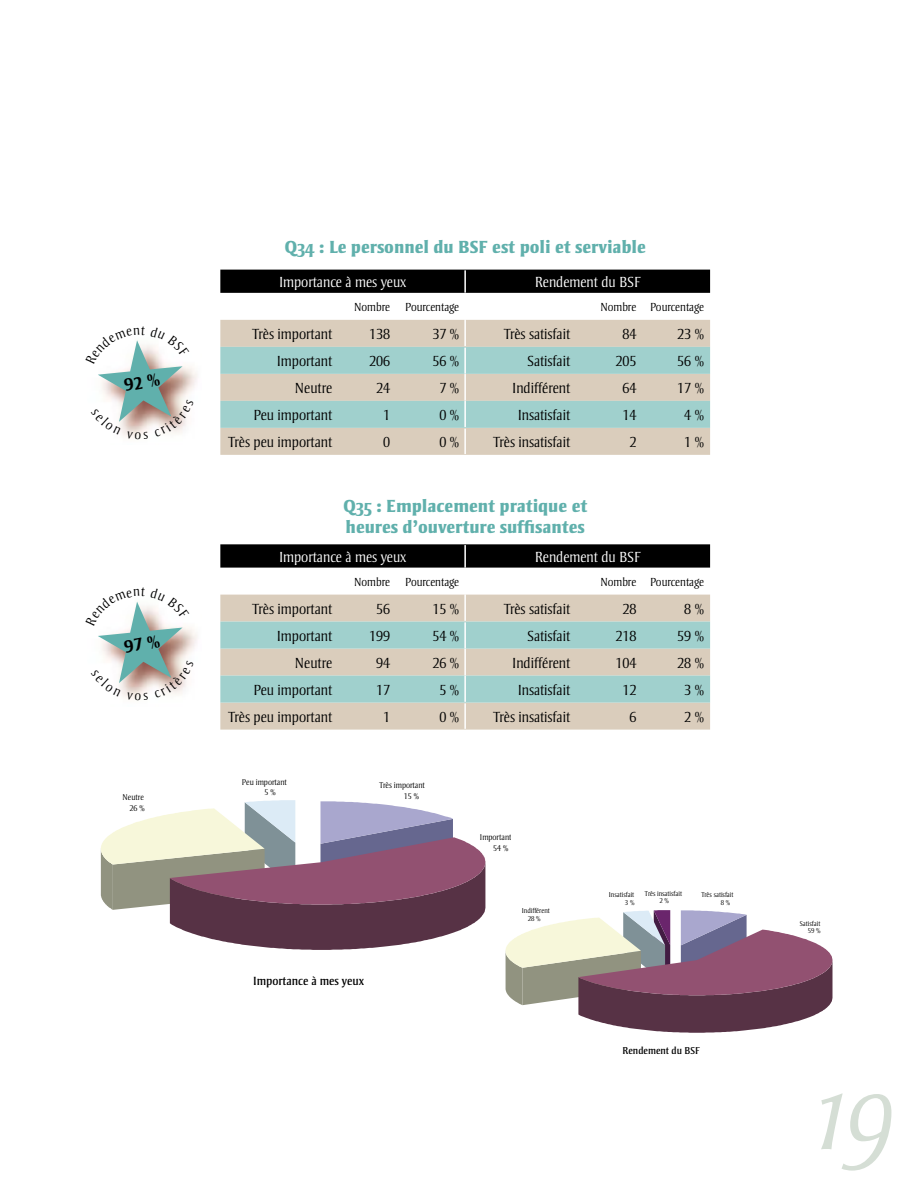
<style>
.page{position:relative;width:918px;height:1188px;background:#fff}
.page>*{position:absolute;margin:0;border:0;box-sizing:border-box;transform-origin:0 0}
.t1{font:108px "Strayhorn MT Light Italic Os F";color:#d5ded5}
.t2{font:18px/21.6px "Strayhorn MT Extra Bold Os F";color:#60b0ac}
.t3{font:300 15px "Strayhorn";color:#000}
.t4{font:300 15px "Strayhorn";color:#fff}
.t5{font:12.15px "Strayhorn";color:#000}
.t6{font:300 12px "Strayhorn";color:#000}
.t7{font:10.2px "Strayhorn";color:#000}
.t8{font:300 8.55px/10.4px "Strayhorn";color:#000}
.t9{font:300 7.2px/7.5px "Strayhorn";color:#000;text-align:right}
</style>
<div class="page">
<div style="left:220px;top:270px;width:490px;height:23px;background:#000"></div>
<div style="left:220px;top:320px;width:490px;height:135px;background:#dacdbc"></div>
<svg style="left:220px;top:347px;width:490px;height:81px;background:#b3cfc7"></svg>
<hr style="left:464px;top:270px;width:2px;height:23px;background:#fff">
<hr style="left:464px;top:320px;width:2px;height:26px;background:#fff">
<hr style="left:464px;top:348px;width:2px;height:26px;background:#fff">
<hr style="left:464px;top:374px;width:2px;height:27px;background:#fff">
<hr style="left:464px;top:401px;width:2px;height:26px;background:#fff">
<hr style="left:464px;top:429px;width:2px;height:25px;background:#fff">
<svg style="left:220px;top:544px;width:490px;height:24px;background:#080808"></svg>
<div style="left:220px;top:595px;width:490px;height:135px;background:#dacdbc"></div>
<svg style="left:220px;top:622px;width:490px;height:81px;background:#b3cfc7"></svg>
<hr style="left:464px;top:545px;width:2px;height:22px;background:#fff">
<hr style="left:464px;top:595px;width:2px;height:26px;background:#fff">
<hr style="left:464px;top:622px;width:2px;height:26px;background:#fff">
<hr style="left:464px;top:649px;width:2px;height:26px;background:#fff">
<hr style="left:464px;top:676px;width:2px;height:26px;background:#fff">
<hr style="left:464px;top:703px;width:2px;height:26px;background:#fff">
<svg style="left:101px;top:800px;width:384px;height:150px"></svg>
<svg style="left:506px;top:910px;width:326px;height:123px"></svg>
<svg style="left:98px;top:340px;width:96px;height:98px"></svg>
<svg style="left:98px;top:601px;width:96px;height:98px"></svg>
<p class="t8" style="left:123px;top:792px;width:24px;text-align:right">Neutre<br>26 %</p>
<p class="t2" style="left:285px;top:236px;width:363px">Q34 : Le personnel du BSF est poli et serviable</p>
<p class="t4" style="left:279px;top:274px;width:129px">Importance à mes yeux</p>
<p class="t4" style="left:535px;top:274px;width:107px">Rendement du BSF</p>
<p class="t6" style="left:354px;top:300px;width:107px">Nombre Pourcentage</p>
<p class="t6" style="left:600px;top:300px;width:105px">Nombre Pourcentage</p>
<p class="t3" style="left:253px;top:326px;width:81px">Très important</p>
<p class="t3" style="left:369px;top:326px;width:22px">138</p>
<p class="t3" style="left:432px;top:326px;width:28px">37 %</p>
<p class="t3" style="left:504px;top:326px;width:68px">Très satisfait</p>
<p class="t3" style="left:622px;top:326px;width:15px">84</p>
<p class="t3" style="left:677px;top:326px;width:28px">23 %</p>
<p class="t3" style="left:277px;top:353px;width:57px">Important</p>
<p class="t3" style="left:369px;top:353px;width:22px">206</p>
<p class="t3" style="left:432px;top:353px;width:28px">56 %</p>
<p class="t3" style="left:528px;top:353px;width:44px">Satisfait</p>
<p class="t3" style="left:615px;top:353px;width:22px">205</p>
<p class="t3" style="left:677px;top:353px;width:28px">56 %</p>
<p class="t3" style="left:295px;top:380px;width:39px">Neutre</p>
<p class="t3" style="left:376px;top:380px;width:15px">24</p>
<p class="t3" style="left:439px;top:380px;width:21px">7 %</p>
<p class="t3" style="left:512px;top:380px;width:60px">Indifférent</p>
<p class="t3" style="left:622px;top:380px;width:15px">64</p>
<p class="t3" style="left:677px;top:380px;width:28px">17 %</p>
<p class="t3" style="left:253px;top:407px;width:80px">Peu important</p>
<p class="t3" style="left:383px;top:407px;width:8px">1</p>
<p class="t3" style="left:439px;top:407px;width:21px">0 %</p>
<p class="t3" style="left:518px;top:407px;width:54px">Insatisfait</p>
<p class="t3" style="left:622px;top:407px;width:15px">14</p>
<p class="t3" style="left:684px;top:407px;width:21px">4 %</p>
<p class="t3" style="left:229px;top:434px;width:105px">Très peu important</p>
<p class="t3" style="left:383px;top:434px;width:8px">0</p>
<p class="t3" style="left:439px;top:434px;width:21px">0 %</p>
<p class="t3" style="left:493px;top:434px;width:78px">Très insatisfait</p>
<p class="t3" style="left:629px;top:434px;width:8px">2</p>
<p class="t3" style="left:684px;top:434px;width:21px">1 %</p>
<p class="t2" style="left:343px;top:495px;width:246px">Q35 : Emplacement pratique et heures d’ouverture suffisantes</p>
<p class="t4" style="left:279px;top:548px;width:129px">Importance à mes yeux</p>
<p class="t4" style="left:535px;top:548px;width:107px">Rendement du BSF</p>
<p class="t6" style="left:354px;top:575px;width:107px">Nombre Pourcentage</p>
<p class="t6" style="left:600px;top:575px;width:105px">Nombre Pourcentage</p>
<p class="t3" style="left:253px;top:600px;width:81px">Très important</p>
<p class="t3" style="left:376px;top:600px;width:15px">56</p>
<p class="t3" style="left:432px;top:600px;width:28px">15 %</p>
<p class="t3" style="left:504px;top:600px;width:68px">Très satisfait</p>
<p class="t3" style="left:622px;top:600px;width:15px">28</p>
<p class="t3" style="left:684px;top:600px;width:21px">8 %</p>
<p class="t3" style="left:277px;top:627px;width:57px">Important</p>
<p class="t3" style="left:369px;top:627px;width:22px">199</p>
<p class="t3" style="left:432px;top:627px;width:28px">54 %</p>
<p class="t3" style="left:528px;top:627px;width:44px">Satisfait</p>
<p class="t3" style="left:615px;top:627px;width:22px">218</p>
<p class="t3" style="left:677px;top:627px;width:28px">59 %</p>
<p class="t3" style="left:295px;top:654px;width:39px">Neutre</p>
<p class="t3" style="left:376px;top:654px;width:15px">94</p>
<p class="t3" style="left:432px;top:654px;width:28px">26 %</p>
<p class="t3" style="left:512px;top:654px;width:60px">Indifférent</p>
<p class="t3" style="left:615px;top:654px;width:22px">104</p>
<p class="t3" style="left:677px;top:654px;width:28px">28 %</p>
<p class="t3" style="left:253px;top:681px;width:80px">Peu important</p>
<p class="t3" style="left:376px;top:681px;width:15px">17</p>
<p class="t3" style="left:439px;top:681px;width:21px">5 %</p>
<p class="t3" style="left:518px;top:681px;width:54px">Insatisfait</p>
<p class="t3" style="left:622px;top:681px;width:15px">12</p>
<p class="t3" style="left:684px;top:681px;width:21px">3 %</p>
<p class="t3" style="left:229px;top:708px;width:105px">Très peu important</p>
<p class="t3" style="left:383px;top:708px;width:8px">1</p>
<p class="t3" style="left:439px;top:708px;width:21px">0 %</p>
<p class="t3" style="left:493px;top:708px;width:78px">Très insatisfait</p>
<p class="t3" style="left:629px;top:708px;width:8px">6</p>
<p class="t3" style="left:684px;top:708px;width:21px">2 %</p>
<p class="t9" style="left:625px;top:711px;width:9px">3%</p>
<p class="t9" style="left:522px;top:716px;width:21px">Neutral</p>
<p class="t8" style="left:264px;top:777px;width:24px;text-indent:-23px">Peu important<br>5 %</p>
<p class="t8" style="left:404px;top:780px;width:23px;text-indent:-25px">Très important<br>15 %</p>
<p class="t5" style="left:253px;top:974px;width:113px">Importance à mes yeux</p>
<p class="t8" style="left:493px;top:832px;width:20px;text-indent:-13px">Important<br>54 %</p>
<p class="t9" style="left:522px;top:907px;width:29px;text-align:center">Indifférent<br>28 %</p>
<p class="t9" style="left:609px;top:891px;width:27px">Insatisfait<br>3 %</p>
<p class="t9" style="left:645px;top:890px;width:39px;text-align:center">Très insatisfait<br>2 %</p>
<p class="t9" style="left:721px;top:891px;width:14px;text-align:left;text-indent:-19px">Très satisfait<br>8 %</p>
<p class="t7" style="left:623px;top:1045px;width:79px">Rendement du BSF</p>
<p class="t9" style="left:800px;top:920px;width:22px">Satisfait<br>59 %</p>
<h1 class="t1" style="left:816px;top:1053px;width:81px">19</h1>
</div>
